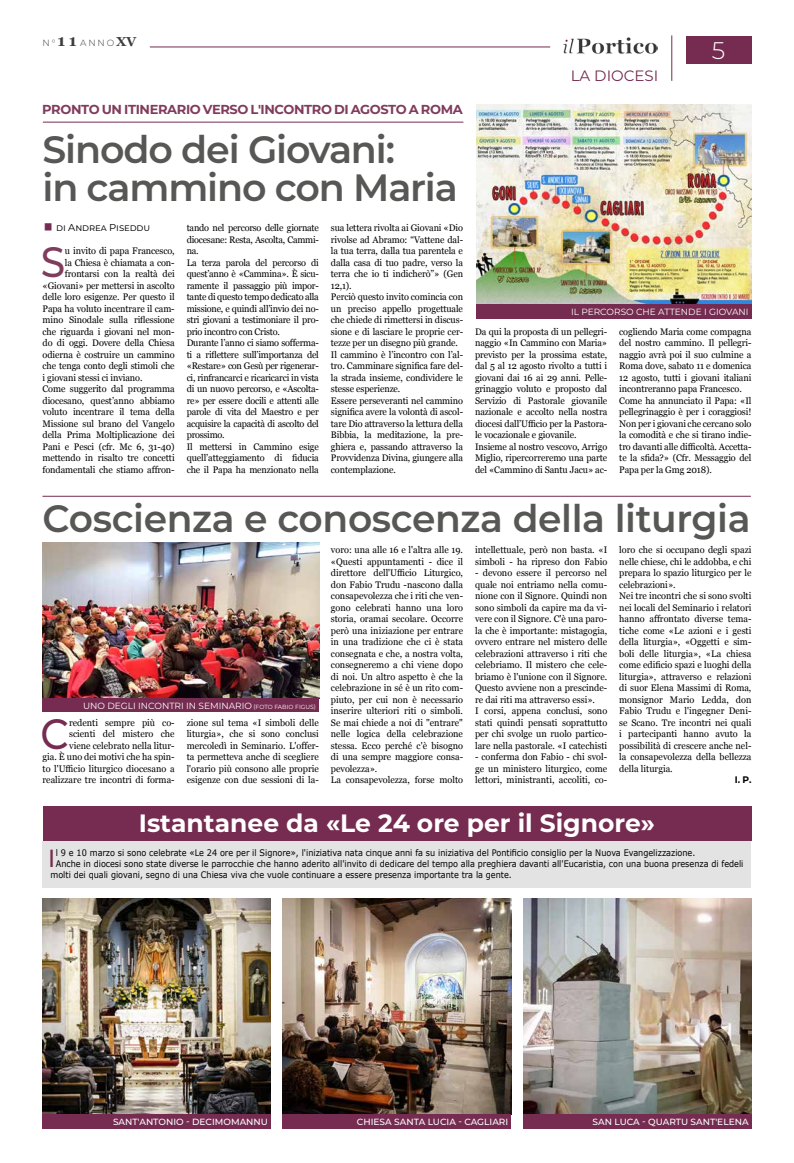
<style>
.page{position:relative;width:794px;height:1163px;background:#fff}
.page>*{position:absolute;margin:0;border:0;box-sizing:border-box;transform-origin:0 0}
.t1{font:500 42.4px "Montserrat";color:#803c5c;scale:.93 1}
.t2{font:500 42.4px "Montserrat";color:#752c50;scale:.93 1}
.t3{font:600 38px/38px "Montserrat";letter-spacing:-.025em;color:#575756}
.t4{font:700 25px "Montserrat";color:#fff}
.t5{font:500 24.7px "Montserrat";color:#752c50;scale:.93 1}
.t6{font:300 24px "Montserrat";color:#fff}
.t7{font:15px "Montserrat";color:#752c50}
.t8{font:700 13px "Montserrat";letter-spacing:-.03em;color:#803c5c}
.t9{font:10px "Montserrat";letter-spacing:-.01em;color:#000}
.t10{font:9.5px/11.5px "Georgia";letter-spacing:-.01em;color:#000;scale:.96 1}
.t11{font:700 9.5px "Montserrat";color:#000;scale:.96 1}
.t12{font:9px "Verdana";color:#000;scale:.9 1}
.t13{font:500 9px "Montserrat";color:#fff}
.t14{font:9px "Montserrat";color:#fff}
.t15{font:300 9px "Montserrat";color:#3c3c3b}
.s1{font-family:"Georgia";font-weight:700;font-size:16px}
.s2{font-family:"Georgia";font-weight:700;font-size:13px}
.s3{font-size:6px}
</style>
<div class="page">
<div style="left:43px;top:840px;width:708px;height:47px;background:#e3e3e3"></div>
<div style="left:685px;top:36px;width:66px;height:27px;background:#752c50"></div>
<hr style="left:671px;top:35px;width:1px;height:46px;background:#752c50">
<hr style="left:150px;top:47px;width:400px;height:1px;background:#752c50">
<img style="left:564px;top:37px;width:93px;height:17px">
<div style="left:43px;top:806px;width:708px;height:34px;background:#752c50"></div>
<hr style="left:43px;top:122px;width:420px;height:1px;background:#752c50">
<img style="left:476px;top:104px;width:275px;height:200px">
<div style="left:476px;top:304px;width:275px;height:15px;background:#752c50"></div>
<img style="left:43px;top:542px;width:276px;height:156px">
<hr style="left:42px;top:495px;width:709px;height:1px;background:#752c50">
<div style="left:43px;top:698px;width:276px;height:13px;background:#752c50"></div>
<img style="left:43px;top:898px;width:228px;height:216px">
<img style="left:523px;top:898px;width:228px;height:216px">
<img style="left:283px;top:898px;width:228px;height:216px">
<div style="left:43px;top:1114px;width:228px;height:14px;background:#752c50"></div>
<div style="left:283px;top:1114px;width:228px;height:14px;background:#752c50"></div>
<div style="left:523px;top:1114px;width:228px;height:14px;background:#752c50"></div>
<p class="t15" style="left:43px;top:36px;width:95px">N°<span class="s1">11</span> ANNO<span class="s2">XV</span></p>
<h3 class="t8" style="left:42px;top:100px;width:422px">PRONTO UN ITINERARIO VERSO L'INCONTRO DI AGOSTO A ROMA</h3>
<h2 class="t3" style="left:43px;top:129px;width:417px">Sinodo dei Giovani:<br>in cammino con Maria</h2>
<p class="t9" style="left:56px;top:221px;width:96px">di Andrea Piseddu</p>
<h1 class="t1" style="left:41px;top:232px;width:28px">S</h1>
<p class="t10" style="left:65px;top:245px;width:116px">u invito di papa Francesco,</p>
<p class="t10" style="left:65px;top:256px;width:116px">la Chiesa è chiamata a con-</p>
<p class="t10" style="left:65px;top:268px;width:116px">frontarsi con la realtà dei</p>
<p class="t10" style="left:43px;top:279px;width:139px">«Giovani» per mettersi in ascolto</p>
<p class="t10" style="left:43px;top:291px;width:139px">delle loro esigenze. Per questo il</p>
<p class="t10" style="left:43px;top:302px;width:139px">Papa ha voluto incentrare il cam-</p>
<p class="t10" style="left:43px;top:314px;width:139px">mino Sinodale sulla riflessione</p>
<p class="t10" style="left:43px;top:325px;width:139px">che riguarda i giovani nel mon-</p>
<p class="t10" style="left:43px;top:337px;width:139px">do di oggi. Dovere della Chiesa</p>
<p class="t10" style="left:43px;top:348px;width:139px">odierna è costruire un cammino</p>
<p class="t10" style="left:43px;top:360px;width:139px">che tenga conto degli stimoli che</p>
<p class="t10" style="left:43px;top:371px;width:106px">i giovani stessi ci inviano.</p>
<p class="t10" style="left:43px;top:383px;width:139px">Come suggerito dal programma</p>
<p class="t10" style="left:43px;top:394px;width:139px">diocesano, quest’anno abbiamo</p>
<p class="t10" style="left:43px;top:406px;width:139px">voluto incentrare il tema della</p>
<p class="t10" style="left:43px;top:417px;width:139px">Missione sul brano del Vangelo</p>
<p class="t10" style="left:43px;top:429px;width:139px">della Prima Moltiplicazione dei</p>
<p class="t10" style="left:43px;top:440px;width:139px">Pani e Pesci (cfr. Mc 6, 31-40)</p>
<p class="t10" style="left:43px;top:452px;width:139px">mettendo in risalto tre concetti</p>
<p class="t10" style="left:43px;top:463px;width:139px">fondamentali che stiamo affron-</p>
<p class="t10" style="left:187px;top:222px;width:139px">tando nel percorso delle giornate diocesane: Resta, Ascolta, Cammi&shy;na.<br>La terza parola del percorso di quest’anno è «Cammina». È sicu&shy;ramente il passaggio più impor&shy;tante di questo tempo dedicato alla missione, e quindi all’invio dei no&shy;stri giovani a testimoniare il pro&shy;prio incontro con Cristo.<br>Durante l’anno ci siamo sofferma&shy;ti a riflettere sull’importanza del «Restare» con Gesù per rigenerar&shy;ci, rinfrancarci e ricaricarci in vista di un nuovo percorso, e «Ascolta&shy;re» per essere docili e attenti alle parole di vita del Maestro e per acquisire la capacità di ascolto del prossimo.<br>Il mettersi in Cammino esige quell’atteggiamento di fiducia che il Papa ha menzionato nella</p>
<p class="t10" style="left:331px;top:222px;width:139px">sua lettera rivolta ai Giovani «Dio rivolse ad Abramo: “Vattene dal&shy;la tua terra, dalla tua parentela e dalla casa di tuo padre, verso la terra che io ti indicherò”» (Gen<br>12,1).<br>Perciò questo invito comincia con un preciso appello progettuale che chiede di rimettersi in discus&shy;sione e di lasciare le proprie cer&shy;tezze per un disegno più grande.<br>Il cammino è l’incontro con l’al&shy;tro. Camminare significa fare del&shy;la strada insieme, condividere le stesse esperienze.<br>Essere perseveranti nel cammino significa avere la volontà di ascol&shy;tare Dio attraverso la lettura della<br>Bibbia, la meditazione, la pre&shy;ghiera e, passando attraverso la<br>Provvidenza Divina, giungere alla contemplazione.</p>
<h3 class="t7" style="left:571px;top:65px;width:89px">LA DIOCESI</h3>
<h3 class="t6" style="left:712px;top:34px;width:15px">5</h3>
<p class="t14" style="left:571px;top:306px;width:179px">IL PERCORSO CHE ATTENDE I GIOVANI</p>
<p class="t10" style="left:475px;top:325px;width:139px">Da qui la proposta di un pellegri&shy;naggio «In Cammino con Maria» previsto per la prossima estate, dal 5 al 12 agosto rivolto a tutti i giovani dai 16 ai 29 anni. Pelle&shy;grinaggio voluto e proposto dal<br>Servizio di Pastorale giovanile nazionale e accolto nella nostra diocesi dall’Ufficio per la Pastora&shy;le vocazionale e giovanile.<br>Insieme al nostro vescovo, Arrigo<br>Miglio, ripercorreremo una parte del «Cammino di Santu Jacu» ac-</p>
<p class="t10" style="left:619px;top:325px;width:139px">cogliendo Maria come compagna del nostro cammino. Il pellegri&shy;naggio avrà poi il suo culmine a<br>Roma dove, sabato 11 e domenica<br>12 agosto, tutti i giovani italiani incontreranno papa Francesco.<br>Come ha annunciato il Papa: «Il pellegrinaggio è per i coraggiosi!<br>Non per i giovani che cercano solo la comodità e che si tirano indie&shy;tro davanti alle difficoltà. Accetta&shy;te la sfida?» (Cfr. Messaggio del<br>Papa per la Gmg 2018).</p>
<h2 class="t3" style="left:43px;top:497px;width:709px">Coscienza e conoscenza della liturgia</h2>
<p class="t14" style="left:83px;top:699px;width:234px">UNO DEGLI INCONTRI IN SEMINARIO <span class="s3">(FOTO FABIO FIGUS)</span></p>
<p class="t10" style="left:43px;top:716px;width:139px;text-align:right">redenti sempre più co&shy;scienti del mistero che<br>viene celebrato nella litur-<br>gia. È uno dei motivi che ha spin&shy;to l'Ufficio liturgico diocesano a realizzare tre incontri di forma-</p>
<p class="t10" style="left:187px;top:716px;width:139px;text-align:justify">zione sul tema «I simboli delle liturgia», che si sono conclusi mercoledì in Seminario. L'offer&shy;ta permetteva anche di scegliere l'orario più consono alle proprie esigenze con due sessioni di la-</p>
<h1 class="t2" style="left:41px;top:704px;width:32px">C</h1>
<p class="t10" style="left:331px;top:544px;width:139px">voro: una alle 16 e l'altra alle 19. «Questi appuntamenti - dice il direttore dell'Ufficio Liturgico, don Fabio Trudu -nascono dalla consapevolezza che i riti che ven&shy;gono celebrati hanno una loro storia, oramai secolare. Occorre però una iniziazione per entrare in una tradizione che ci è stata consegnata e che, a nostra volta, consegneremo a chi viene dopo di noi. Un altro aspetto è che la celebrazione in sé è un rito com&shy;piuto, per cui non è necessario inserire ulteriori riti o simboli.<br>Se mai chiede a noi di "entrare" nelle logica della celebrazione stessa. Ecco perché c'è bisogno di una sempre maggiore consa&shy;pevolezza».<br>La consapevolezza, forse molto</p>
<p class="t10" style="left:475px;top:544px;width:139px">intellettuale, però non basta. «I simboli - ha ripreso don Fabio</p>
<p class="t10" style="left:475px;top:567px;width:139px">- devono essere il percorso nel quale noi entriamo nella comu&shy;nione con il Signore. Quindi non sono simboli da capire ma da vi&shy;vere con il Signore. C'è una paro&shy;la che è importante: mistagogia, ovvero entrare nel mistero delle celebrazioni attraverso i riti che celebriamo. Il mistero che cele&shy;briamo è l'unione con il Signore.<br>Questo avviene non a prescinde&shy;re dai riti ma attraverso essi».<br>I corsi, appena conclusi, sono stati quindi pensati soprattutto per chi svolge un ruolo partico&shy;lare nella pastorale. «I catechisti</p>
<p class="t10" style="left:475px;top:751px;width:139px;text-align:justify">- conferma don Fabio - chi svol&shy;ge un ministero liturgico, come lettori, ministranti, accoliti, co-</p>
<p class="t10" style="left:619px;top:544px;width:139px">loro che si occupano degli spazi nelle chiese, chi le addobba, e chi prepara lo spazio liturgico per le celebrazioni».<br>Nei tre incontri che si sono svolti nei locali del Seminario i relatori hanno affrontato diverse tema&shy;tiche come «Le azioni e i gesti della liturgia», «Oggetti e sim&shy;boli delle liturgia», «La chiesa come edificio spazi e luoghi della liturgia», attraverso e relazioni di suor Elena Massimi di Roma, monsignor Mario Ledda, don<br>Fabio Trudu e l'ingegner Deni&shy;se Scano. Tre incontri nei quali i partecipanti hanno avuto la possibilità di crescere anche nel&shy;la consapevolezza della bellezza della liturgia.</p>
<p class="t11" style="left:734px;top:773px;width:19px">I. P.</p>
<h3 class="t4" style="left:139px;top:805px;width:518px">Istantanee da «Le 24 ore per il Signore»</h3>
<h3 class="t5" style="left:48px;top:841px;width:9px">I</h3>
<p class="t12" style="left:56px;top:847px;width:712px">l 9 e 10 marzo si sono celebrate «Le 24 ore per il Signore», l'iniziativa nata cinque anni fa su iniziativa del Pontificio consiglio per la Nuova Evangelizzazione.</p>
<p class="t12" style="left:56px;top:858px;width:765px">Anche in diocesi sono state diverse le parrocchie che hanno aderito all'invito di dedicare del tempo alla preghiera davanti all'Eucaristia, con una buona presenza di fedeli</p>
<p class="t12" style="left:50px;top:869px;width:514px">molti dei quali giovani, segno di una Chiesa viva che vuole continuare a essere presenza importante tra la gente.</p>
<p class="t13" style="left:113px;top:1115px;width:156px">SANT'ANTONIO - DECIMOMANNU</p>
<p class="t13" style="left:357px;top:1115px;width:153px">CHIESA SANTA LUCIA - CAGLIARI</p>
<p class="t13" style="left:592px;top:1115px;width:157px">SAN LUCA - QUARTU SANT'ELENA</p>
</div>
